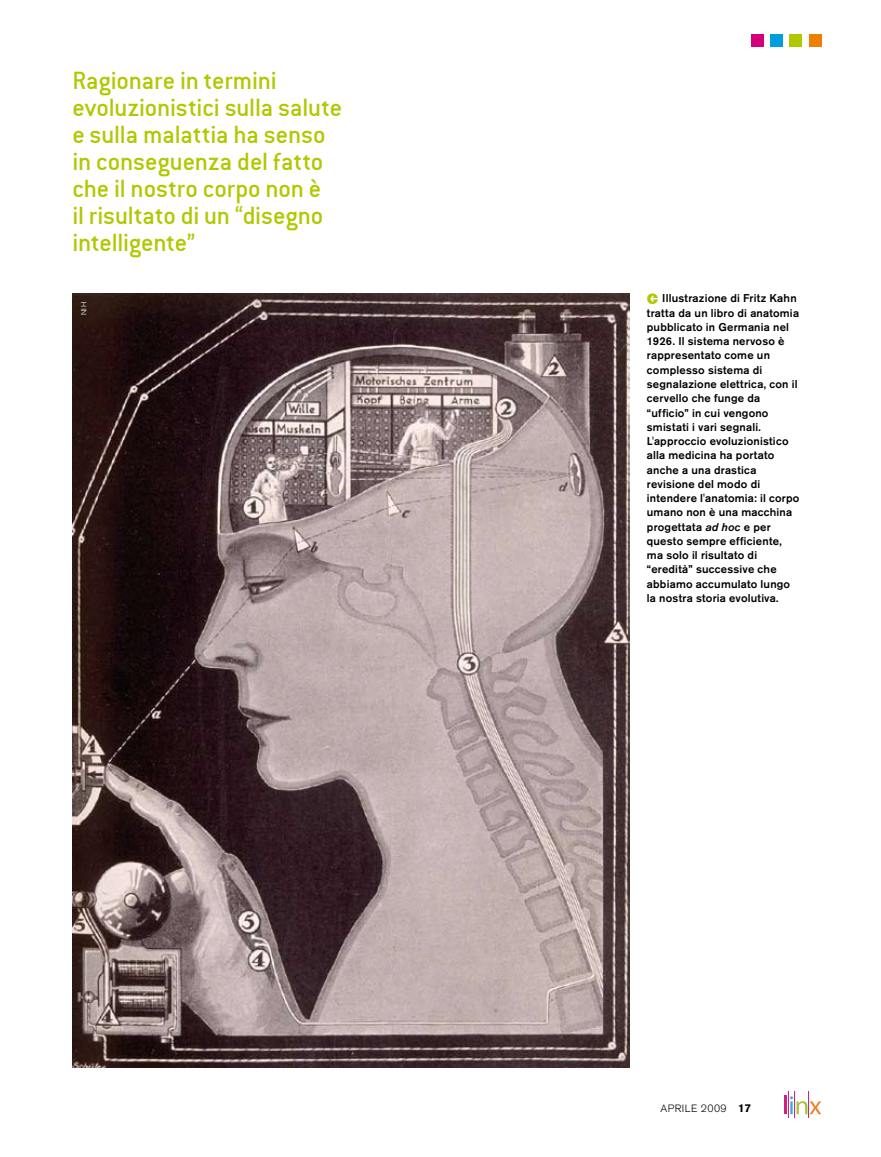
<style>
.page{position:relative;width:881px;height:1157px;background:#fff}
.page>*{position:absolute;margin:0;border:0;box-sizing:border-box;transform-origin:0 0}
.t1{font:27px/27px "Conduit Md ITCTT Medium";letter-spacing:-.005em;color:#b1c800}
.t2{font:500 11.25px/14.2px "Akzidenz Grotesk BQ";letter-spacing:.015em;color:#000}
.t3{font:300 10.5px "Akzidenz Grotesk BQ";letter-spacing:.04em;color:#000}
.t4{font:300 7.5px "Akzidenz Grotesk BQ";color:#fff}
.s1{font-family:"Akzidenz Grotesk BQ Med";font-weight:400;font-style:italic}
.s2{font-weight:700;font-size:11.25px}
</style>
<div class="page">
<hr style="left:783px;top:1095px;width:3px;height:19px;background:#cf2283">
<svg style="left:788px;top:1091px;width:32px;height:26px"></svg>
<div style="left:808px;top:34px;width:13px;height:13px;background:#ee7f00"></div>
<div style="left:770px;top:34px;width:12px;height:13px;background:#009ee0"></div>
<div style="left:789px;top:34px;width:12px;height:13px;background:#b1c800"></div>
<div style="left:750px;top:34px;width:13px;height:13px;background:#d4007a"></div>
<img style="left:72px;top:293px;width:557px;height:774px">
<h1 class="t1" style="left:72px;top:67px;width:271px">Ragionare in termini evoluzionistici sulla salute e sulla malattia ha senso in conseguenza del fatto che il nostro corpo non è<br>il risultato di un “disegno intelligente”</h1>
<p class="t4" style="left:80px;top:315px;width:15px;rotate:-90deg">NIH</p>
<p class="t2" style="left:646px;top:291px;width:154px;text-indent:15px">Illustrazione di Fritz Kahn tratta da un libro di anatomia pubblicato in Germania nel<br>1926. Il sistema nervoso è rappresentato come un complesso sistema di segnalazione elettrica, con il cervello che funge da “ufficio” in cui vengono smistati i vari segnali.<br>L'approccio evoluzionistico alla medicina ha portato anche a una drastica revisione del modo di intendere l'anatomia: il corpo umano non è una macchina progettata <span class="s1">ad hoc</span> e per questo sempre efficiente, ma solo il risultato di “eredità” successive che abbiamo accumulato lungo la nostra storia evolutiva.</p>
<p class="t3" style="left:660px;top:1103px;width:92px">APRILE 2009 <span class="s2">17</span></p>
</div>
